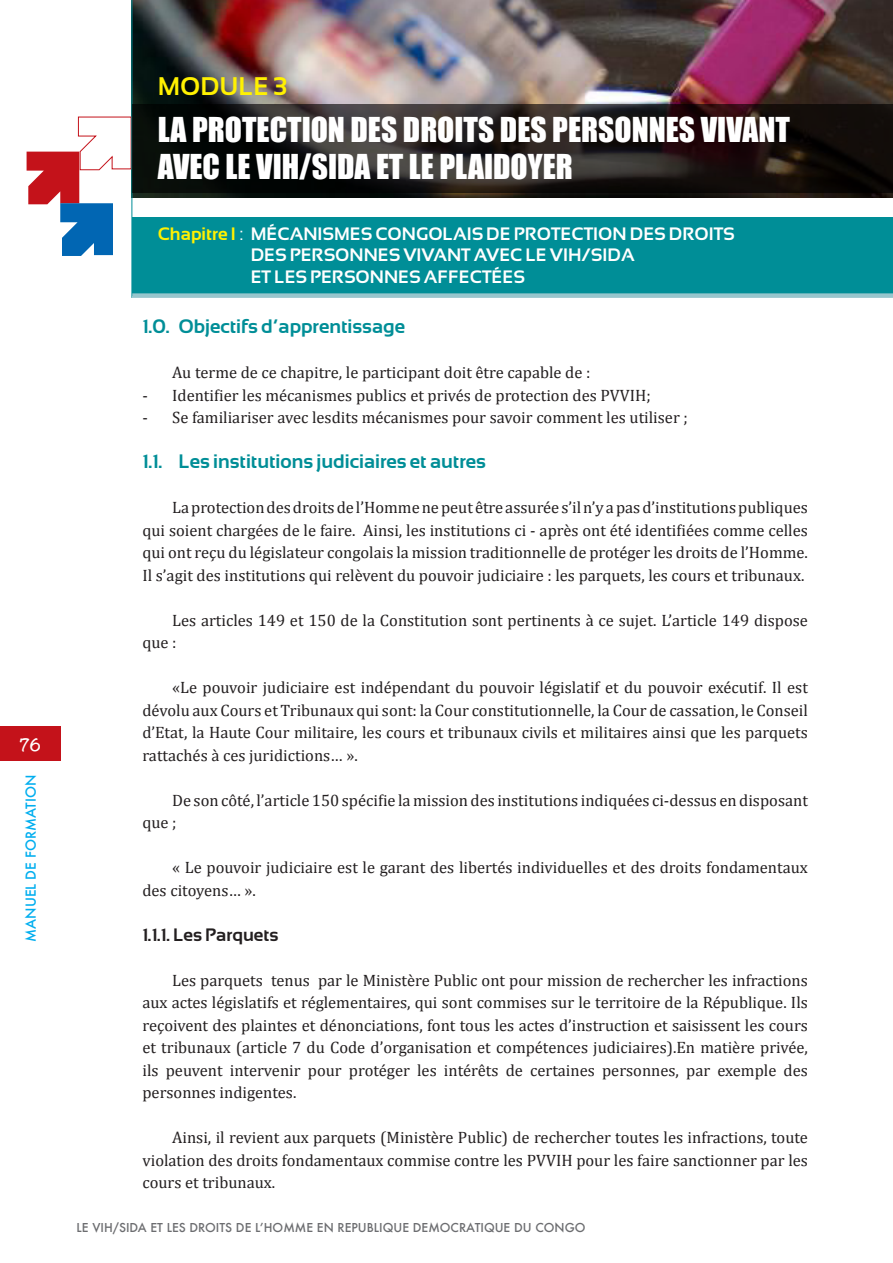
<style>
.page{position:relative;width:893px;height:1263px;background:#fff}
.page>*{position:absolute;margin:0;border:0;box-sizing:border-box;transform-origin:0 0}
.t1{font:31.5px/37.8px "Impact";color:#fff}
.t2{font:700 25.5px "Sansation";color:#fff101}
.t3{font:700 19.5px "Sansation";color:#008e97}
.t4{font:700 18px "Sansation";color:#fff}
.t5{font:700 18px "Sansation";color:#231f20}
.t6{font:16.5px/22.5px "Cambria";color:#231f20;text-align:justify}
.t7{font:700 15px "Noteworthy";color:#fff}
.t8{font:500 13.5px "Futura";color:#00aeef}
.t9{font:500 12px "Futura";color:#6c6d70}
.s1{color:#fff101}
.s2{font-weight:400}
</style>
<div class="page">
<div style="left:0;top:726px;width:61px;height:34px;background:#c4121a"></div>
<img style="left:133px;top:0;width:760px;height:198px">
<svg style="left:27px;top:116px;width:105px;height:140px"></svg>
<hr style="left:132px;top:0;width:1px;height:298px;background:#008e97">
<svg style="left:132px;top:104px;width:761px;height:88px;background:#1f1a18"></svg>
<div style="left:132px;top:217px;width:761px;height:79px;background:#008e97"></div>
<div style="left:132px;top:293px;width:761px;height:5px;background:#97c6cd"></div>
<p class="t7" style="left:20px;top:732px;width:23px">76</p>
<p class="t8" style="left:22px;top:942px;width:169px;rotate:-90deg">MANUEL DE FORMATION</p>
<p class="t2" style="left:158px;top:72px;width:131px">MODULE 3</p>
<p class="t1" style="left:158px;top:109px;width:634px">LA PROTECTION DES DROITS DES PERSONNES VIVANT<br>AVEC LE VIH/SIDA ET LE PLAIDOYER</p>
<p class="t4" style="left:158px;top:223px;width:578px"><span class="s1">Chapitre I</span> <span class="s2">:</span> MÉCANISMES CONGOLAIS DE PROTECTION DES DROITS</p>
<p class="t4" style="left:251px;top:245px;width:385px">DES PERSONNES VIVANT AVEC LE VIH/SIDA</p>
<p class="t4" style="left:251px;top:266px;width:276px">ET LES PERSONNES AFFECTÉES</p>
<p class="t3" style="left:142px;top:316px;width:264px">1.0. Objectifs d’apprentissage</p>
<p class="t6" style="left:172px;top:361px;width:420px">Au terme de ce chapitre, le participant doit être capable de :</p>
<p class="t6" style="left:142px;top:384px;width:510px">- Identifier les mécanismes publics et privés de protection des PVVIH;</p>
<p class="t6" style="left:142px;top:406px;width:547px">- Se familiariser avec lesdits mécanismes pour savoir comment les utiliser ;</p>
<p class="t3" style="left:142px;top:451px;width:345px">1.1. Les institutions judiciaires et autres</p>
<p class="t6" style="left:142px;top:496px;width:667px;text-indent:30px">La protection des droits de l’Homme ne peut être assurée s’il n’y a pas d’institutions publiques qui soient chargées de le faire. Ainsi, les institutions ci - après ont été identifiées comme celles qui ont reçu du législateur congolais la mission traditionnelle de protéger les droits de l’Homme.<br>Il s’agit des institutions qui relèvent du pouvoir judiciaire : les parquets, les cours et tribunaux.</p>
<p class="t6" style="left:142px;top:609px;width:667px;text-indent:30px">Les articles 149 et 150 de la Constitution sont pertinents à ce sujet. L’article 149 dispose que :</p>
<p class="t6" style="left:142px;top:676px;width:667px;text-indent:30px">«Le pouvoir judiciaire est indépendant du pouvoir législatif et du pouvoir exécutif. Il est dévolu aux Cours et Tribunaux qui sont: la Cour constitutionnelle, la Cour de cassation, le Conseil d’Etat, la Haute Cour militaire, les cours et tribunaux civils et militaires ainsi que les parquets rattachés à ces juridictions… ».</p>
<p class="t6" style="left:142px;top:789px;width:667px;text-indent:30px">De son côté, l’article 150 spécifie la mission des institutions indiquées ci-dessus en disposant que ;</p>
<p class="t6" style="left:142px;top:856px;width:667px;text-indent:30px">« Le pouvoir judiciaire est le garant des libertés individuelles et des droits fondamentaux des citoyens… ».</p>
<p class="t5" style="left:142px;top:924px;width:138px">1.1.1. Les Parquets</p>
<p class="t6" style="left:142px;top:969px;width:667px;text-indent:30px">Les parquets tenus par le Ministère Public ont pour mission de rechercher les infractions aux actes législatifs et réglementaires, qui sont commises sur le territoire de la République. Ils reçoivent des plaintes et dénonciations, font tous les actes d’instruction et saisissent les cours et tribunaux (article 7 du Code d’organisation et compétences judiciaires).En matière privée, ils peuvent intervenir pour protéger les intérêts de certaines personnes, par exemple des personnes indigentes.</p>
<p class="t6" style="left:142px;top:1126px;width:667px;text-indent:30px">Ainsi, il revient aux parquets (Ministère Public) de rechercher toutes les infractions, toute violation des droits fondamentaux commise contre les PVVIH pour les faire sanctionner par les cours et tribunaux.</p>
<p class="t9" style="left:77px;top:1220px;width:510px">LE VIH/SIDA ET LES DROITS DE L’HOMME EN REPUBLIQUE DEMOCRATIQUE DU CONGO</p>
</div>
